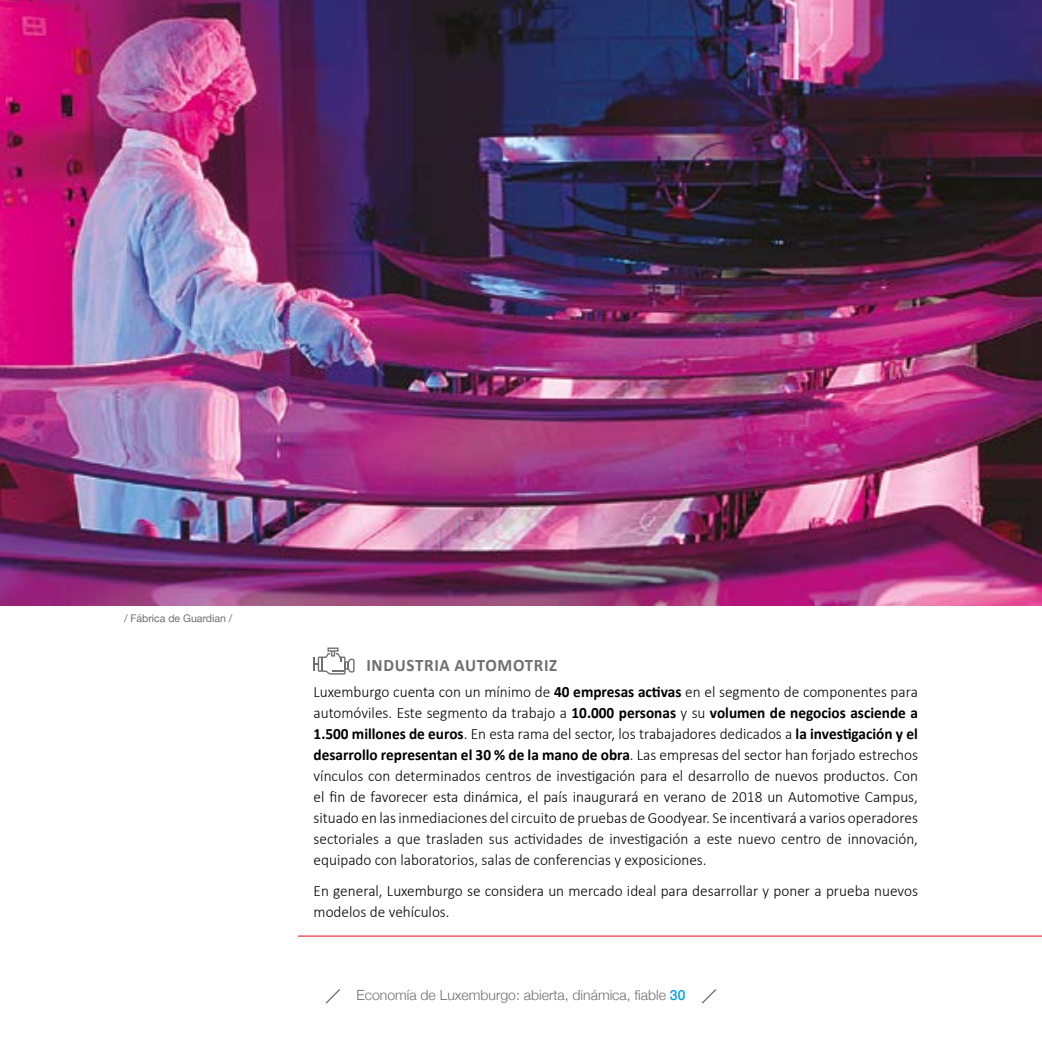
<style>
.page{position:relative;width:1042px;height:1042px;background:#fff}
.page>*{position:absolute;margin:0;border:0;box-sizing:border-box;transform-origin:0 0}
.t1{font:700 17.5px "Calibri";letter-spacing:.04em;color:#706f6f}
.t2{font:300 15.75px/21px "Calibri";color:#000;text-align:justify}
.t3{font:300 14px "Helvetica Neue";color:#706f6f}
.t4{font:10.5px "Helvetica Neue";color:#706f6f}
.s1{font-weight:700}
.s2{font-weight:500;color:#009fe3}
</style>
<div class="page">
<svg style="left:325px;top:989px;width:15px;height:15px"></svg>
<svg style="left:702px;top:989px;width:15px;height:15px"></svg>
<svg style="left:314px;top:647px;width:40px;height:27px"></svg>
<img style="left:0;top:0;width:1042px;height:606px">
<p class="t4" style="left:124px;top:611px;width:110px">/ Fábrica de Guardian /</p>
<p class="t1" style="left:366px;top:654px;width:192px">INDUSTRIA AUTOMOTRIZ</p>
<p class="t2" style="left:314px;top:681px;width:606px">Luxemburgo cuenta con un mínimo de <span class="s1">40 empresas activas</span> en el segmento de componentes para automóviles. Este segmento da trabajo a <span class="s1">10.000 personas</span> y su <span class="s1">volumen de negocios asciende a 1.500 millones de euros</span>. En esta rama del sector, los trabajadores dedicados a <span class="s1">la investigación y el desarrollo representan el 30 % de la mano de obra</span>. Las empresas del sector han forjado estrechos vínculos con determinados centros de investigación para el desarrollo de nuevos productos. Con el fin de favorecer esta dinámica, el país inaugurará en verano de 2018 un Automotive Campus, situado en las inmediaciones del circuito de pruebas de Goodyear. Se incentivará a varios operadores sectoriales a que trasladen sus actividades de investigación a este nuevo centro de innovación, equipado con laboratorios, salas de conferencias y exposiciones.</p>
<p class="t2" style="left:314px;top:880px;width:606px">En general, Luxemburgo se considera un mercado ideal para desarrollar y poner a prueba nuevos modelos de vehículos.</p>
<p class="t3" style="left:356px;top:983px;width:330px">Economía de Luxemburgo: abierta, dinámica, fiable <span class="s2">30</span></p>
</div>
